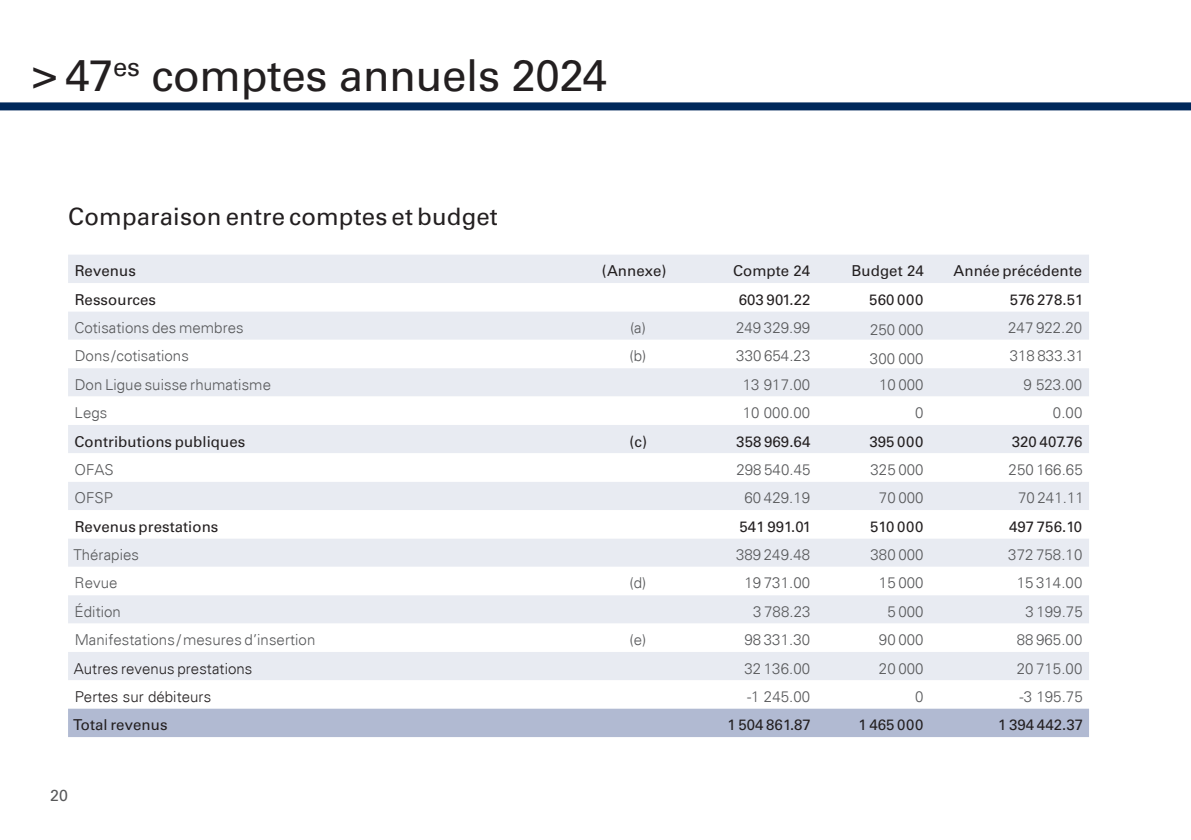
<style>
.page{position:relative;width:1191px;height:840px;background:#fff}
.page>*{position:absolute;margin:0;border:0;box-sizing:border-box;transform-origin:0 0}
.t1{font:44px "Univers LT Std";letter-spacing:-.01em;color:#231f20}
.t2{font:24px "Univers LT Std";letter-spacing:.005em;color:#231f20}
.t3{font:16px "Univers LT Std";color:#57585a}
.t4{font:300 15px "Univers";letter-spacing:.005em;color:#57585a}
.t5{font:15px "Univers LT Std";letter-spacing:.005em;color:#231f20}
.t6{font:300 15px "Univers";letter-spacing:.005em;color:#231f20}
</style>
<div class="page">
<div style="left:0;top:102px;width:1191px;height:8px;background:#00285b"></div>
<div style="left:68px;top:255px;width:1021px;height:425px;background:#e8ebf2"></div>
<svg style="left:68px;top:283px;width:1021px;height:368px"></svg>
<div style="left:68px;top:708px;width:1021px;height:28px;background:#b1bad2"></div>
<h1 class="t1" style="left:32px;top:49px;width:577px">&gt; 47<sup>es</sup> comptes annuels 2024</h1>
<h2 class="t2" style="left:68px;top:202px;width:431px">Comparaison entre comptes et budget</h2>
<p class="t5" style="left:75px;top:262px;width:63px">Revenus</p>
<p class="t5" style="left:602px;top:262px;width:66px">(Annexe)</p>
<p class="t5" style="left:733px;top:262px;width:79px">Compte 24</p>
<p class="t5" style="left:851px;top:262px;width:74px">Budget 24</p>
<p class="t5" style="left:953px;top:262px;width:130px">Année précédente</p>
<p class="t5" style="left:75px;top:290px;width:83px">Ressources</p>
<p class="t5" style="left:739px;top:290px;width:73px">603 901.22</p>
<p class="t5" style="left:869px;top:290px;width:56px">560 000</p>
<p class="t5" style="left:1010px;top:290px;width:75px">576 278.51</p>
<p class="t4" style="left:74px;top:318px;width:171px">Cotisations des membres</p>
<p class="t4" style="left:630px;top:318px;width:17px">(a)</p>
<p class="t4" style="left:736px;top:318px;width:76px">249 329.99</p>
<p class="t4" style="left:870px;top:320px;width:55px">250 000</p>
<p class="t4" style="left:1008px;top:318px;width:76px">247 922.20</p>
<p class="t4" style="left:75px;top:347px;width:116px">Dons /cotisations</p>
<p class="t4" style="left:629px;top:347px;width:18px">(b)</p>
<p class="t4" style="left:736px;top:347px;width:76px">330 654.23</p>
<p class="t4" style="left:870px;top:349px;width:55px">300 000</p>
<p class="t4" style="left:1009px;top:347px;width:76px">318 833.31</p>
<p class="t4" style="left:75px;top:375px;width:198px">Don Ligue suisse rhumatisme</p>
<p class="t4" style="left:742px;top:375px;width:69px">13 917.00</p>
<p class="t4" style="left:879px;top:375px;width:46px">10 000</p>
<p class="t4" style="left:1023px;top:375px;width:60px">9 523.00</p>
<p class="t4" style="left:75px;top:403px;width:34px">Legs</p>
<p class="t4" style="left:742px;top:403px;width:69px">10 000.00</p>
<p class="t4" style="left:915px;top:403px;width:10px">0</p>
<p class="t4" style="left:1053px;top:403px;width:31px">0.00</p>
<p class="t5" style="left:74px;top:432px;width:172px">Contributions publiques</p>
<p class="t5" style="left:629px;top:432px;width:19px">(c)</p>
<p class="t5" style="left:736px;top:432px;width:76px">358 969.64</p>
<p class="t5" style="left:869px;top:432px;width:56px">395 000</p>
<p class="t5" style="left:1011px;top:432px;width:72px">320 407.76</p>
<p class="t4" style="left:74px;top:460px;width:41px">OFAS</p>
<p class="t4" style="left:736px;top:460px;width:76px">298 540.45</p>
<p class="t4" style="left:870px;top:460px;width:54px">325 000</p>
<p class="t4" style="left:1008px;top:460px;width:76px">250 166.65</p>
<p class="t4" style="left:74px;top:488px;width:40px">OFSP</p>
<p class="t4" style="left:744px;top:488px;width:67px">60 429.19</p>
<p class="t4" style="left:879px;top:488px;width:46px">70 000</p>
<p class="t4" style="left:1018px;top:488px;width:67px">70 241.11</p>
<p class="t5" style="left:75px;top:517px;width:145px">Revenus prestations</p>
<p class="t5" style="left:739px;top:517px;width:73px">541 991.01</p>
<p class="t5" style="left:870px;top:517px;width:55px">510 000</p>
<p class="t5" style="left:1009px;top:517px;width:75px">497 756.10</p>
<p class="t4" style="left:73px;top:545px;width:67px">Thérapies</p>
<p class="t4" style="left:736px;top:545px;width:76px">389 249.48</p>
<p class="t4" style="left:870px;top:545px;width:54px">380 000</p>
<p class="t4" style="left:1008px;top:545px;width:76px">372 758.10</p>
<p class="t4" style="left:75px;top:573px;width:44px">Revue</p>
<p class="t4" style="left:629px;top:573px;width:18px">(d)</p>
<p class="t4" style="left:744px;top:573px;width:67px">19 731.00</p>
<p class="t4" style="left:879px;top:573px;width:46px">15 000</p>
<p class="t4" style="left:1016px;top:573px;width:67px">15 314.00</p>
<p class="t4" style="left:75px;top:602px;width:48px">Édition</p>
<p class="t4" style="left:753px;top:602px;width:59px">3 788.23</p>
<p class="t4" style="left:887px;top:602px;width:38px">5 000</p>
<p class="t4" style="left:1025px;top:602px;width:59px">3 199.75</p>
<p class="t4" style="left:75px;top:630px;width:242px">Manifestations /mesures d’insertion</p>
<p class="t4" style="left:629px;top:630px;width:18px">(e)</p>
<p class="t4" style="left:744px;top:630px;width:67px">98 331.30</p>
<p class="t4" style="left:879px;top:630px;width:46px">90 000</p>
<p class="t4" style="left:1016px;top:630px;width:67px">88 965.00</p>
<p class="t6" style="left:74px;top:659px;width:180px">Autres revenus prestations</p>
<p class="t4" style="left:744px;top:659px;width:67px">32 136.00</p>
<p class="t4" style="left:879px;top:659px;width:46px">20 000</p>
<p class="t4" style="left:1016px;top:659px;width:67px">20 715.00</p>
<p class="t6" style="left:75px;top:687px;width:138px">Pertes sur débiteurs</p>
<p class="t4" style="left:747px;top:687px;width:65px">-1 245.00</p>
<p class="t4" style="left:915px;top:687px;width:10px">0</p>
<p class="t4" style="left:1019px;top:687px;width:65px">-3 195.75</p>
<p class="t5" style="left:73px;top:715px;width:96px">Total revenus</p>
<p class="t5" style="left:727px;top:715px;width:85px">1 504 861.87</p>
<p class="t5" style="left:858px;top:715px;width:67px">1 465 000</p>
<p class="t5" style="left:998px;top:715px;width:87px">1 394 442.37</p>
<p class="t3" style="left:50px;top:784px;width:19px">20</p>
</div>
